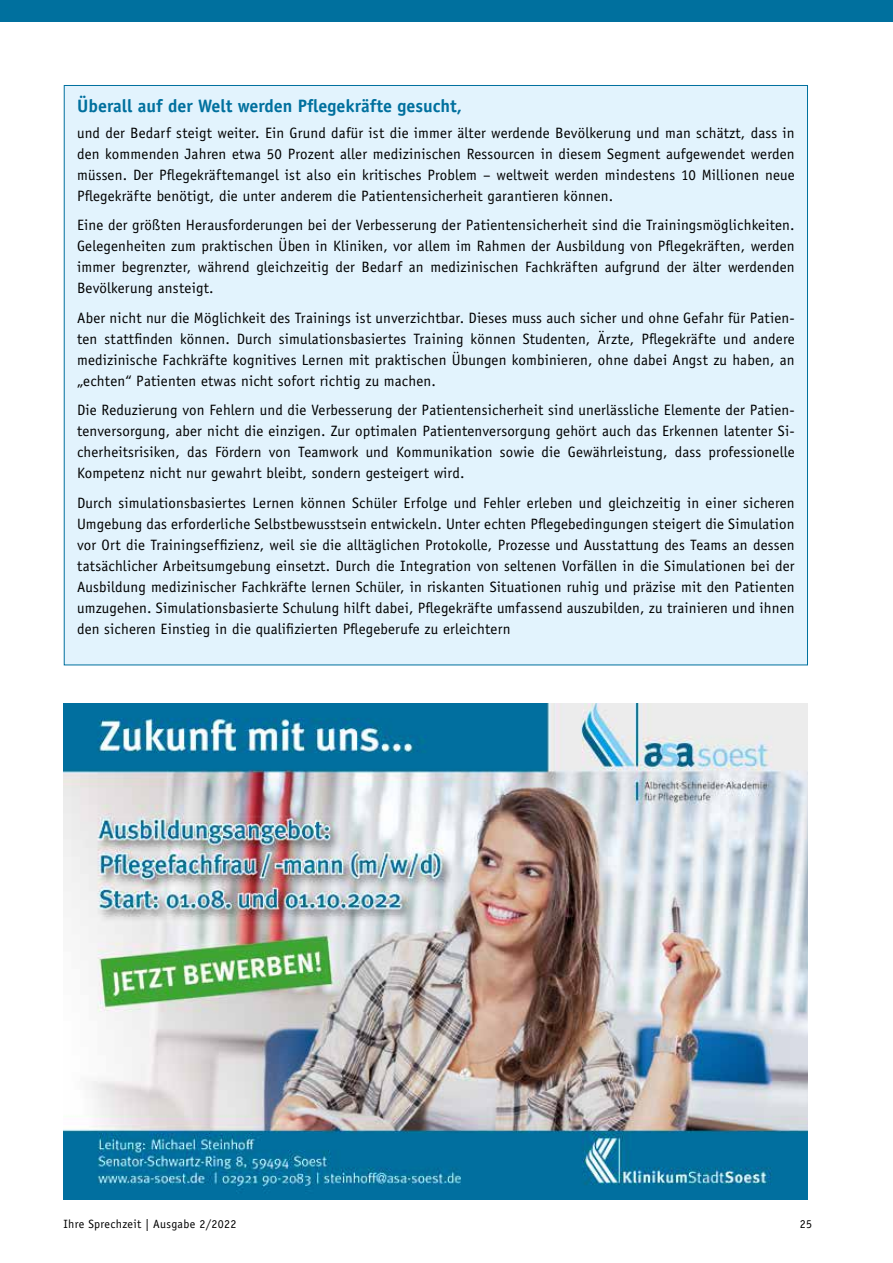
<style>
.page{position:relative;width:893px;height:1263px;background:#fff}
.page>*{position:absolute;margin:0;border:0;box-sizing:border-box;transform-origin:0 0}
.t1{font:700 18px "Officina Sans";color:#00709e}
.t2{font:15px/21px "Officina Sans";letter-spacing:.01em;color:#000;text-align:justify}
.t3{font:12px "Officina Sans";letter-spacing:.025em;color:#000}
</style>
<div class="page">
<div style="left:0;top:0;width:893px;height:21px;background:#00709e"></div>
<div style="left:64px;top:85px;width:743px;height:580px;background:#e2f3fd"></div>
<img style="left:64px;top:703px;width:744px;height:496px">
<p class="t1" style="left:77px;top:95px;width:386px">Überall auf der Welt werden Pflegekräfte gesucht,</p>
<p class="t2" style="left:77px;top:122px;width:719px">und der Bedarf steigt weiter. Ein Grund dafür ist die immer älter werdende Bevölkerung und man schätzt, dass in den kommenden Jahren etwa 50 Prozent aller medizinischen Ressourcen in diesem Segment aufgewendet werden müssen. Der Pflegekräftemangel ist also ein kritisches Problem – weltweit werden mindestens 10 Millionen neue Pflegekräfte benötigt, die unter anderem die Patientensicherheit garantieren können.</p>
<p class="t2" style="left:77px;top:215px;width:719px">Eine der größten Herausforderungen bei der Verbesserung der Patientensicherheit sind die Trainingsmöglichkeiten.<br>Gelegenheiten zum praktischen Üben in Kliniken, vor allem im Rahmen der Ausbildung von Pflegekräften, werden immer begrenzter, während gleichzeitig der Bedarf an medizinischen Fachkräften aufgrund der älter werdenden Bevölkerung ansteigt.</p>
<p class="t2" style="left:77px;top:307px;width:719px">Aber nicht nur die Möglichkeit des Trainings ist unverzichtbar. Dieses muss auch sicher und ohne Gefahr für Patien&shy;ten stattfinden können. Durch simulationsbasiertes Training können Studenten, Ärzte, Pflegekräfte und andere medizinische Fachkräfte kognitives Lernen mit praktischen Übungen kombinieren, ohne dabei Angst zu haben, an „echten“ Patienten etwas nicht sofort richtig zu machen.</p>
<p class="t2" style="left:77px;top:400px;width:719px">Die Reduzierung von Fehlern und die Verbesserung der Patientensicherheit sind unerlässliche Elemente der Patien&shy;tenversorgung, aber nicht die einzigen. Zur optimalen Patientenversorgung gehört auch das Erkennen latenter Si&shy;cherheitsrisiken, das Fördern von Teamwork und Kommunikation sowie die Gewährleistung, dass professionelle Kompetenz nicht nur gewahrt bleibt, sondern gesteigert wird.</p>
<p class="t2" style="left:77px;top:492px;width:719px">Durch simulationsbasiertes Lernen können Schüler Erfolge und Fehler erleben und gleichzeitig in einer sicheren Umgebung das erforderliche Selbstbewusstsein entwickeln. Unter echten Pflegebedingungen steigert die Simulation vor Ort die Trainingseffizienz, weil sie die alltäglichen Protokolle, Prozesse und Ausstattung des Teams an dessen tatsächlicher Arbeitsumgebung einsetzt. Durch die Integration von seltenen Vorfällen in die Simulationen bei der Ausbildung medizinischer Fachkräfte lernen Schüler, in riskanten Situationen ruhig und präzise mit den Patienten umzugehen. Simulationsbasierte Schulung hilft dabei, Pflegekräfte umfassend auszubilden, zu trainieren und ihnen den sicheren Einstieg in die qualifizierten Pflegeberufe zu erleichtern</p>
<p class="t3" style="left:64px;top:1217px;width:174px">Ihre Sprechzeit | Ausgabe 2/2022</p>
<p class="t3" style="left:800px;top:1217px;width:14px">25</p>
</div>
